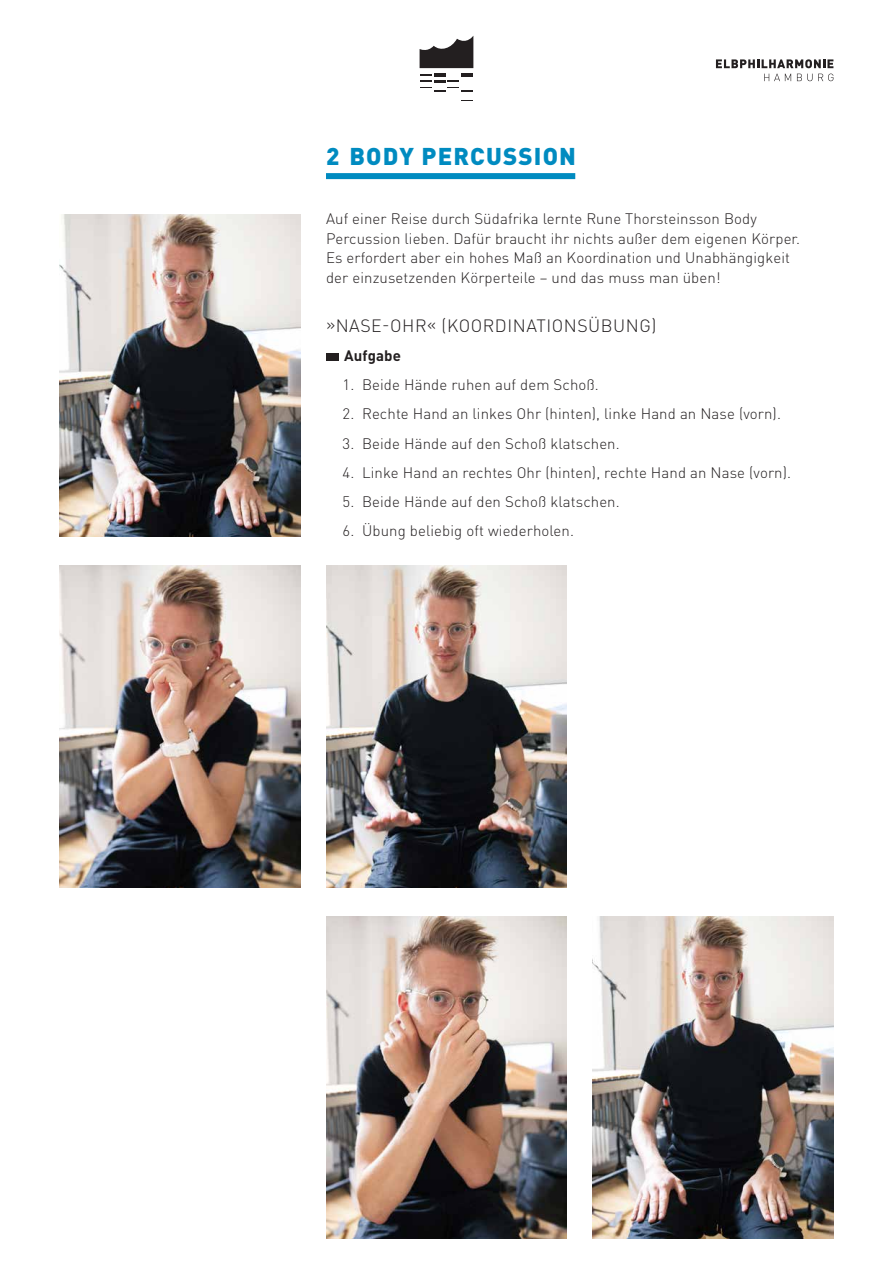
<style>
.page{position:relative;width:893px;height:1263px;background:#fff}
.page>*{position:absolute;margin:0;border:0;box-sizing:border-box;transform-origin:0 0}
.t1{font:900 24px "DIN Pro";letter-spacing:.05em;color:#008bc0}
.t2{font:300 17.7px "DIN Pro";letter-spacing:.03em;color:#231f20}
.t3{font:300 15px/19.5px "DIN Pro";letter-spacing:.01em;color:#231f20}
.t4{font:700 15px "DIN Pro";letter-spacing:.01em;color:#231f20}
</style>
<div class="page">
<div style="left:326px;top:353px;width:12px;height:8px;background:#231f20"></div>
<svg style="left:420px;top:74px;width:53px;height:17px"></svg>
<svg style="left:420px;top:36px;width:53px;height:32px"></svg>
<svg style="left:716px;top:59px;width:117px;height:9px"></svg>
<svg style="left:797px;top:74px;width:15px;height:7px"></svg>
<svg style="left:818px;top:74px;width:15px;height:7px"></svg>
<svg style="left:764px;top:74px;width:27px;height:7px"></svg>
<div style="left:326px;top:173px;width:249px;height:6px;background:#008bc0"></div>
<img style="left:60px;top:566px;width:240px;height:321px">
<img style="left:60px;top:214px;width:240px;height:322px">
<img style="left:326px;top:566px;width:241px;height:321px">
<img style="left:326px;top:917px;width:241px;height:321px">
<img style="left:592px;top:917px;width:241px;height:321px">
<h1 class="t1" style="left:326px;top:140px;width:252px">2 BODY PERCUSSION</h1>
<p class="t3" style="left:326px;top:208px;width:476px">Auf einer Reise durch Südafrika lernte Rune Thorsteinsson Body Percussion lieben. Dafür braucht ihr nichts außer dem eigenen Körper.<br>Es erfordert aber ein hohes Maß an Koordination und Unabhängigkeit der einzusetzenden Körperteile – und das muss man üben!</p>
<p class="t2" style="left:326px;top:313px;width:332px">»NASE-OHR« (KOORDINATIONSÜBUNG)</p>
<p class="t4" style="left:344px;top:345px;width:58px">Aufgabe</p>
<p class="t3" style="left:342px;top:374px;width:258px">1. Beide Hände ruhen auf dem Schoß.</p>
<p class="t3" style="left:342px;top:403px;width:440px">2. Rechte Hand an linkes Ohr (hinten), linke Hand an Nase (vorn).</p>
<p class="t3" style="left:342px;top:433px;width:279px">3. Beide Hände auf den Schoß klatschen.</p>
<p class="t3" style="left:342px;top:462px;width:450px">4. Linke Hand an rechtes Ohr (hinten), rechte Hand an Nase (vorn).</p>
<p class="t3" style="left:342px;top:491px;width:279px">5. Beide Hände auf den Schoß klatschen.</p>
<p class="t3" style="left:342px;top:520px;width:233px">6. Übung beliebig oft wiederholen.</p>
</div>
